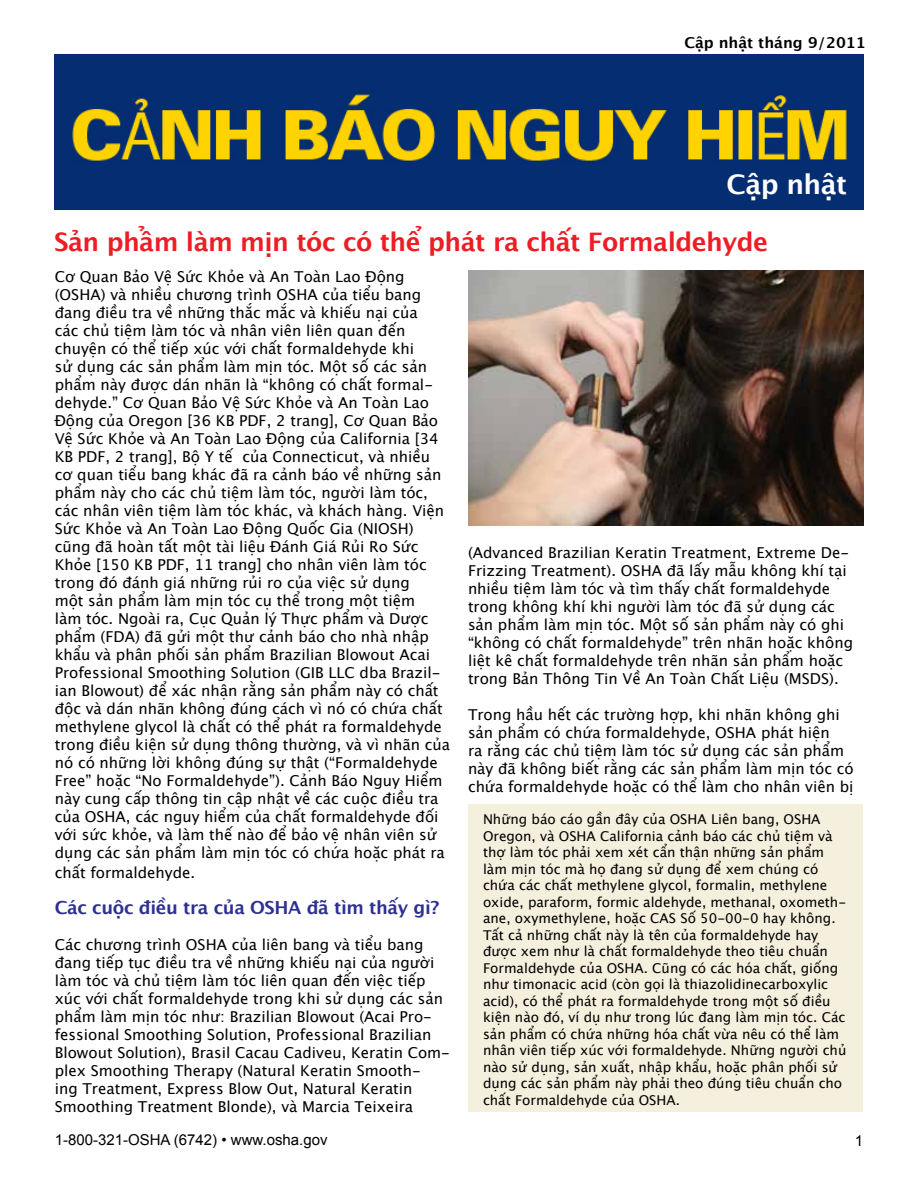
<style>
.page{position:relative;width:918px;height:1188px;background:#fff}
.page>*{position:absolute;margin:0;border:0;box-sizing:border-box;transform-origin:0 0}
.t1{font:700 27px "Lucida Grande";letter-spacing:-.02em;color:#fff}
.t2{font:700 25.5px "Lucida Grande";letter-spacing:-.02em;color:#ed1d24}
.t3{font:700 18px "Lucida Grande";letter-spacing:-.02em;color:#2e3092}
.t4{font:15px/18px "Lucida Grande";color:#000}
.t5{font:15px "Arial";color:#000}
.t6{font:700 15px "Lucida Grande";color:#000}
.t7{font:13.5px/16.5px "Lucida Grande";color:#000}
</style>
<div class="page">
<div style="left:469px;top:804px;width:394px;height:308px;background:#f5efdd"></div>
<img style="left:54px;top:54px;width:810px;height:156px">
<img style="left:469px;top:271px;width:395px;height:255px">
<p class="t6" style="left:684px;top:30px;width:183px">Cập nhật tháng 9/2011</p>
<h1 class="t1" style="left:727px;top:162px;width:122px">Cập nhật</h1>
<h2 class="t2" style="left:54px;top:222px;width:716px">Sản phẩm làm mịn tóc có thể phát ra chất Formaldehyde</h2>
<p class="t4" style="left:55px;top:268px;width:397px">Cơ Quan Bảo Vệ Sức Khỏe và An Toàn Lao Động (OSHA) và nhiều chương trình OSHA của tiểu bang đang điều tra về những thắc mắc và khiếu nại của<br>các chủ tiệm làm tóc và nhân viên liên quan đến chuyện có thể tiếp xúc với chất formaldehyde khi<br>sử dụng các sản phẩm làm mịn tóc. Một số các sản phẩm này được dán nhãn là “không có chất formal&shy;dehyde.” Cơ Quan Bảo Vệ Sức Khỏe và An Toàn Lao Động của Oregon [36 KB PDF, 2 trang], Cơ Quan Bảo Vệ Sức Khỏe và An Toàn Lao Động của California [34<br>KB PDF, 2 trang], Bộ Y tế của Connecticut, và nhiều cơ quan tiểu bang khác đã ra cảnh báo về những sản phẩm này cho các chủ tiệm làm tóc, người làm tóc, các nhân viên tiệm làm tóc khác, và khách hàng. Viện Sức Khỏe và An Toàn Lao Động Quốc Gia (NIOSH) cũng đã hoàn tất một tài liệu Đánh Giá Rủi Ro Sức Khỏe [150 KB PDF, 11 trang] cho nhân viên làm tóc trong đó đánh giá những rủi ro của việc sử dụng<br>một sản phẩm làm mịn tóc cụ thể trong một tiệm<br>làm tóc. Ngoài ra, Cục Quản lý Thực phẩm và Dược phẩm (FDA) đã gửi một thư cảnh báo cho nhà nhập khẩu và phân phối sản phẩm Brazilian Blowout Acai Professional Smoothing Solution (GIB LLC dba Brazil&shy;ian Blowout) để xác nhận rằng sản phẩm này có chất độc và dán nhãn không đúng cách vì nó có chứa chất methylene glycol là chất có thể phát ra formaldehyde trong điều kiện sử dụng thông thường, và vì nhãn của nó có những lời không đúng sự thật (“Formaldehyde Free” hoặc “No Formaldehyde”). Cảnh Báo Nguy Hiểm này cung cấp thông tin cập nhật về các cuộc điều tra của OSHA, các nguy hiểm của chất formaldehyde đối với sức khỏe, và làm thế nào để bảo vệ nhân viên sử dụng các sản phẩm làm mịn tóc có chứa hoặc phát ra</p>
<p class="t4" style="left:55px;top:864px;width:142px">chất formaldehyde.</p>
<p class="t3" style="left:55px;top:892px;width:386px">Các cuộc điều tra của OSHA đã tìm thấy gì?</p>
<p class="t4" style="left:55px;top:935px;width:397px">Các chương trình OSHA của liên bang và tiểu bang đang tiếp tục điều tra về những khiếu nại của người làm tóc và chủ tiệm làm tóc liên quan đến việc tiếp xúc với chất formaldehyde trong khi sử dụng các sản phẩm làm mịn tóc như: Brazilian Blowout (Acai Pro&shy;fessional Smoothing Solution, Professional Brazilian Blowout Solution), Brasil Cacau Cadiveu, Keratin Com&shy;plex Smoothing Therapy (Natural Keratin Smooth-<br>ing Treatment, Express Blow Out, Natural Keratin Smoothing Treatment Blonde), và Marcia Teixeira</p>
<p class="t4" style="left:468px;top:544px;width:387px">(Advanced Brazilian Keratin Treatment, Extreme De-Frizzing Treatment). OSHA đã lấy mẫu không khí tại nhiều tiệm làm tóc và tìm thấy chất formaldehyde trong không khí khi người làm tóc đã sử dụng các sản phẩm làm mịn tóc. Một số sản phẩm này có ghi “không có chất formaldehyde” trên nhãn hoặc không liệt kê chất formaldehyde trên nhãn sản phẩm hoặc trong Bản Thông Tin Về An Toàn Chất Liệu (MSDS).</p>
<p class="t4" style="left:468px;top:706px;width:387px">Trong hầu hết các trường hợp, khi nhãn không ghi sản phẩm có chứa formaldehyde, OSHA phát hiện<br>ra rằng các chủ tiệm làm tóc sử dụng các sản phẩm này đã không biết rằng các sản phẩm làm mịn tóc có chứa formaldehyde hoặc có thể làm cho nhân viên bị</p>
<p class="t7" style="left:483px;top:811px;width:365px">Những báo cáo gần đây của OSHA Liên bang, OSHA Oregon, và OSHA California cảnh báo các chủ tiệm và thợ làm tóc phải xem xét cẩn thận những sản phẩm làm mịn tóc mà họ đang sử dụng để xem chúng có chứa các chất methylene glycol, formalin, methylene oxide, paraform, formic aldehyde, methanal, oxometh&shy;ane, oxymethylene, hoặc CAS Số 50-00-0 hay không.<br>Tất cả những chất này là tên của formaldehyde hay được xem như là chất formaldehyde theo tiêu chuẩn Formaldehyde của OSHA. Cũng có các hóa chất, giống như timonacic acid (còn gọi là thiazolidinecarboxylic acid), có thể phát ra formaldehyde trong một số điều kiện nào đó, ví dụ như trong lúc đang làm mịn tóc. Các sản phẩm có chứa những hóa chất vừa nêu có thể làm nhân viên tiếp xúc với formaldehyde. Những người chủ nào sử dụng, sản xuất, nhập khẩu, hoặc phân phối sử dụng các sản phẩm này phải theo đúng tiêu chuẩn cho chất Formaldehyde của OSHA.</p>
<p class="t5" style="left:55px;top:1130px;width:274px">1-800-321-OSHA (6742) • www.osha.gov</p>
<p class="t5" style="left:855px;top:1131px;width:10px">1</p>
</div>
